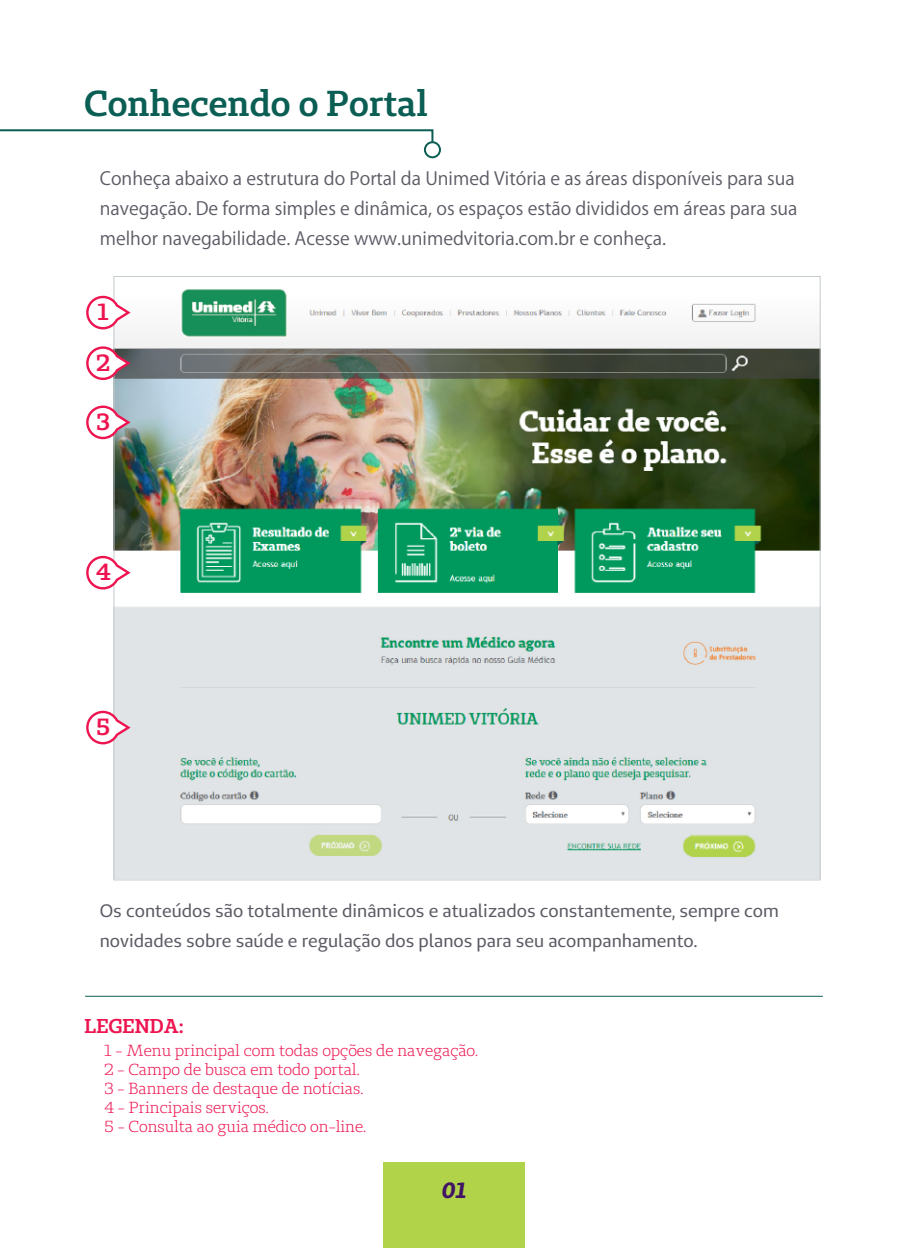
<style>
.page{position:relative;width:908px;height:1248px;background:#fff}
.page>*{position:absolute;margin:0;border:0;box-sizing:border-box;transform-origin:0 0}
.t1{font:600 36px "Unimed Slab";color:#0b5e53}
.t2{font:600 23.4px "Unimed Slab";color:#ed1450}
.t3{font:italic 700 22px "Unimed Sans";color:#411464}
.t4{font:600 20px "Unimed Slab";color:#ed1450}
.t5{font:18px/30px "Koz Go Pr 6 N";color:#5a5b64}
.t6{font:18px/30px "Unimed Sans";color:#5a5b64}
.t7{font:16px/19.2px "Unimed Slab";color:#ed1450}
</style>
<div class="page">
<svg style="left:0;top:129px;width:441px;height:29px"></svg>
<img style="left:115px;top:289px;width:703px;height:589px">
<svg style="left:86px;top:294px;width:46px;height:36px"></svg>
<hr style="left:85px;top:995px;width:737px;height:1px;background:#0b5e53">
<svg style="left:86px;top:345px;width:46px;height:36px"></svg>
<svg style="left:86px;top:404px;width:46px;height:36px"></svg>
<svg style="left:86px;top:554px;width:46px;height:36px"></svg>
<svg style="left:86px;top:709px;width:46px;height:36px"></svg>
<div style="left:383px;top:1162px;width:141px;height:85px;background:#b1d349"></div>
<h1 class="t1" style="left:84px;top:80px;width:345px">Conhecendo o Portal</h1>
<p class="t5" style="left:100px;top:164px;width:699px">Conheça abaixo a estrutura do Portal da Unimed Vitória e as áreas disponíveis para sua navegação. De forma simples e dinâmica, os espaços estão divididos em áreas para sua melhor navegabilidade. Acesse www.unimedvitoria.com.br e conheça.</p>
<p class="t2" style="left:98px;top:297px;width:12px">1</p>
<p class="t2" style="left:97px;top:347px;width:15px">2</p>
<p class="t2" style="left:97px;top:407px;width:15px">3</p>
<p class="t2" style="left:96px;top:557px;width:16px">4</p>
<p class="t2" style="left:96px;top:712px;width:15px">5</p>
<p class="t6" style="left:100px;top:895px;width:680px">Os conteúdos são totalmente dinâmicos e atualizados constantemente, sempre com novidades sobre saúde e regulação dos planos para seu acompanhamento.</p>
<p class="t4" style="left:84px;top:1013px;width:100px">LEGENDA:</p>
<p class="t7" style="left:104px;top:1040px;width:375px">1 - Menu principal com todas opções de navegação.<br>2 - Campo de busca em todo portal.<br>3 - Banners de destaque de notícias.<br>4 - Principais serviços.<br>5 - Consulta ao guia médico on-line.</p>
<p class="t3" style="left:441px;top:1175px;width:26px">01</p>
</div>
